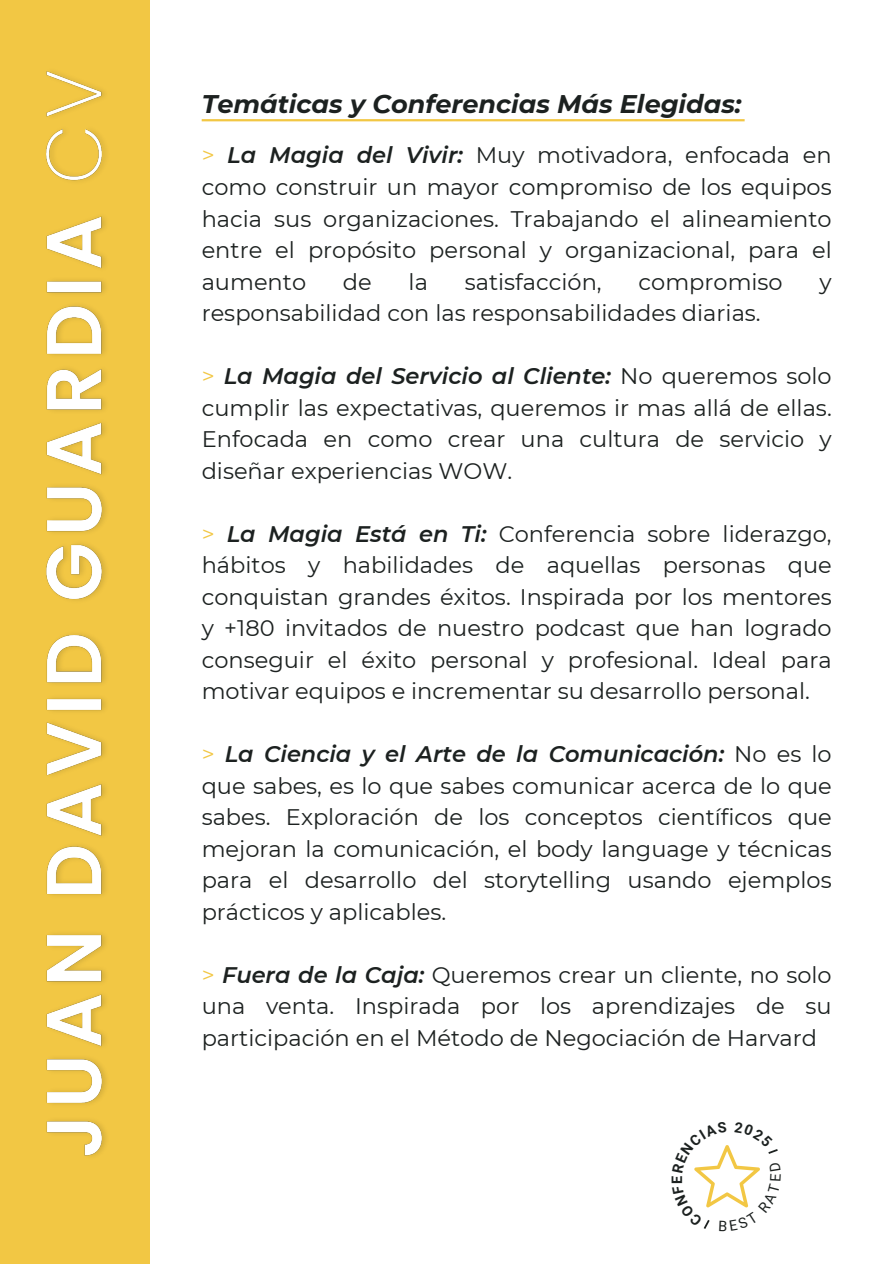
<style>
.page{position:relative;width:894px;height:1264px;background:#fff}
.page>*{position:absolute;margin:0;border:0;box-sizing:border-box;transform-origin:0 0}
.t1{font:italic 700 25.5px "Montserrat";color:#1c2120}
.t2{font:22.5px/31.5px "Montserrat";color:#1c2120;text-align:justify}
.t3{font:700 14.4px "Roboto";color:#1c2120}
.s1{color:#f2c744}
.s2{font-weight:600;font-style:italic}
</style>
<div class="page">
<div style="left:0;top:0;width:150px;height:1263px;background:#f2c744"></div>
<img style="left:46px;top:71px;width:60px;height:1085px">
<hr style="left:202px;top:119px;width:542px;height:2px;background:#f2c744">
<svg style="left:694px;top:1145px;width:84px;height:84px"></svg>
<h3 class="t1" style="left:202px;top:88px;width:541px">Temáticas y Conferencias Más Elegidas:</h3>
<h2 class="t2" style="left:202px;top:140px;width:631px"><span class="s1">&gt;</span> <span class="s2">La Magia del Vivir:</span> Muy motivadora, enfocada en como construir un mayor compromiso de los equipos hacia sus organizaciones. Trabajando el alineamiento entre el propósito personal y organizacional, para el aumento</h2>
<h2 class="t2" style="left:343px;top:266px;width:30px">de</h2>
<h2 class="t2" style="left:408px;top:266px;width:21px">la</h2>
<h2 class="t2" style="left:464px;top:266px;width:138px">satisfacción,</h2>
<h2 class="t2" style="left:638px;top:266px;width:146px">compromiso</h2>
<h2 class="t2" style="left:819px;top:266px;width:14px">y</h2>
<h2 class="t2" style="left:202px;top:297px;width:560px">responsabilidad con las responsabilidades diarias.</h2>
<p class="t2" style="left:202px;top:360px;width:631px"><span class="s1">&gt;</span> <span class="s2">La Magia del Servicio al Cliente:</span> No queremos solo cumplir las expectativas, queremos ir mas allá de ellas.<br>Enfocada en como crear una cultura de servicio y diseñar experiencias WOW.</p>
<h3 class="t2" style="left:202px;top:518px;width:631px"><span class="s1">&gt;</span> <span class="s2">La Magia Está en Ti:</span> Conferencia sobre liderazgo, hábitos y habilidades de aquellas personas que conquistan grandes éxitos. Inspirada por los mentores y +180 invitados de nuestro podcast que han logrado conseguir el éxito personal y profesional. Ideal para motivar equipos e incrementar su desarrollo personal.</h3>
<h3 class="t2" style="left:202px;top:738px;width:631px"><span class="s1">&gt;</span> <span class="s2">La Ciencia y el Arte de la Comunicación:</span> No es lo que sabes, es lo que sabes comunicar acerca de lo que sabes. Exploración de los conceptos científicos que mejoran la comunicación, el body language y técnicas para el desarrollo del storytelling usando ejemplos prácticos y aplicables.</h3>
<h3 class="t2" style="left:202px;top:959px;width:631px"><span class="s1">&gt;</span> <span class="s2">Fuera de la Caja:</span> Queremos crear un cliente, no solo una venta. Inspirada por los aprendizajes de su participación en el Método de Negociación de Harvard</h3>
<p class="t3" style="left:668px;top:1183px;width:10px;rotate:-90deg">E</p>
</div>
